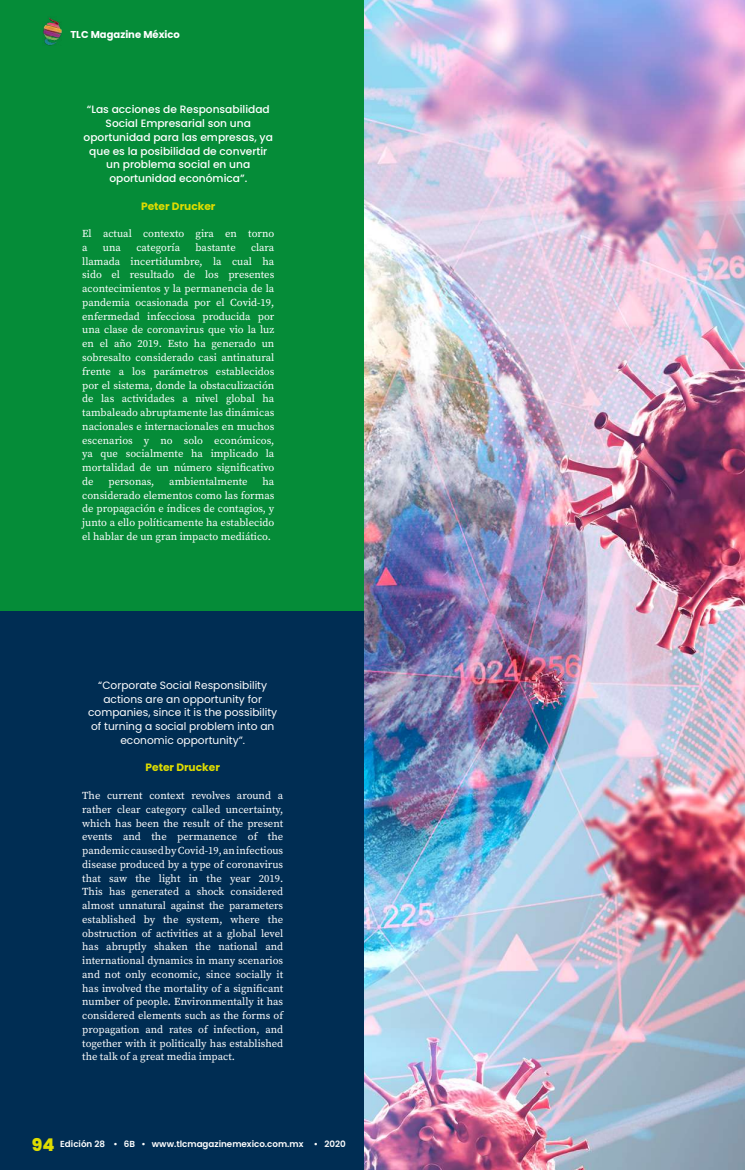
<style>
.page{position:relative;width:745px;height:1170px;background:#fff}
.page>*{position:absolute;margin:0;border:0;box-sizing:border-box;transform-origin:0 0}
.t1{font:10.62px/13.8px "Source Serif Pro";color:#fff;text-align:justify}
.t2{font:500 10.62px/13.8px "Poppins";color:#fff;text-align:center}
.t3{font:10.62px/13.8px "Poppins";color:#fff;text-align:center}
.t4{font:700 10.62px "Poppins";color:#dedc00}
.t5{font:700 10px "Poppins";color:#fff}
.t6{font:600 8.75px "Poppins";color:#fff}
.s1{font-weight:800;font-size:17.5px;color:#dedc00}
</style>
<div class="page">
<img style="left:363px;top:0;width:381px;height:1169px">
<div style="left:0;top:0;width:363px;height:611px;background:#058c38"></div>
<div style="left:0;top:611px;width:363px;height:558px;background:#002d53"></div>
<img style="left:43px;top:17px;width:19px;height:29px">
<p class="t5" style="left:70px;top:29px;width:111px">TLC Magazine México</p>
<p class="t2" style="left:83px;top:103px;width:191px">“Las acciones de Responsabilidad<br>Social Empresarial son una oportunidad para las empresas, ya que es la posibilidad de convertir un problema social en una oportunidad económica”.</p>
<p class="t4" style="left:141px;top:200px;width:76px">Peter Drucker</p>
<p class="t1" style="left:82px;top:227px;width:193px">El actual contexto gira en torno a</p>
<p class="t1" style="left:103px;top:240px;width:20px">una</p>
<p class="t1" style="left:136px;top:240px;width:45px">categoría</p>
<p class="t1" style="left:195px;top:240px;width:42px">bastante</p>
<p class="t1" style="left:82px;top:240px;width:193px;text-indent:169px">clara llamada incertidumbre, la cual ha sido el resultado de los presentes acontecimientos y la permanencia de la pandemia ocasionada por el Covid-19, enfermedad infecciosa producida por una clase de coronavirus que vio la luz en el año 2019. Esto ha generado un sobresalto considerado casi antinatural frente a los parámetros establecidos por el sistema, donde la obstaculización de las actividades a nivel global ha tambaleado abruptamente las dinámicas nacionales e internacionales en muchos escenarios y no solo económicos, ya que socialmente ha implicado la mortalidad de un número significativo de</p>
<p class="t1" style="left:82px;top:474px;width:193px;text-indent:180px">ha considerado elementos como las formas de propagación e índices de contagios, y junto a ello políticamente ha establecido el hablar de un gran impacto mediático.</p>
<p class="t1" style="left:108px;top:474px;width:47px">personas,</p>
<p class="t1" style="left:169px;top:474px;width:80px">ambientalmente</p>
<p class="t3" style="left:88px;top:678px;width:190px">“Corporate Social Responsibility actions are an opportunity for companies, since it is the possibility of turning a social problem into an economic opportunity”.</p>
<p class="t4" style="left:145px;top:761px;width:76px">Peter Drucker</p>
<p class="t1" style="left:82px;top:788px;width:202px">The current context revolves around a rather clear category called uncertainty, which has been the result of the present events and the permanence of the pandemic caused by Covid-19, an infectious disease produced by a type of coronavirus that saw the light in the year 2019.<br>This has generated a shock considered almost unnatural against the parameters established by the system, where the obstruction of activities at a global level has abruptly shaken the national and international dynamics in many scenarios and not only economic, since socially it has involved the mortality of a significant number of people. Environmentally it has considered elements such as the forms of propagation and rates of infection, and together with it politically has established the talk of a great media impact.</p>
<p class="t6" style="left:32px;top:1138px;width:315px"><span class="s1">94</span> Edición 28 • 6B • www.tlcmagazinemexico.com.mx • 2020</p>
</div>
